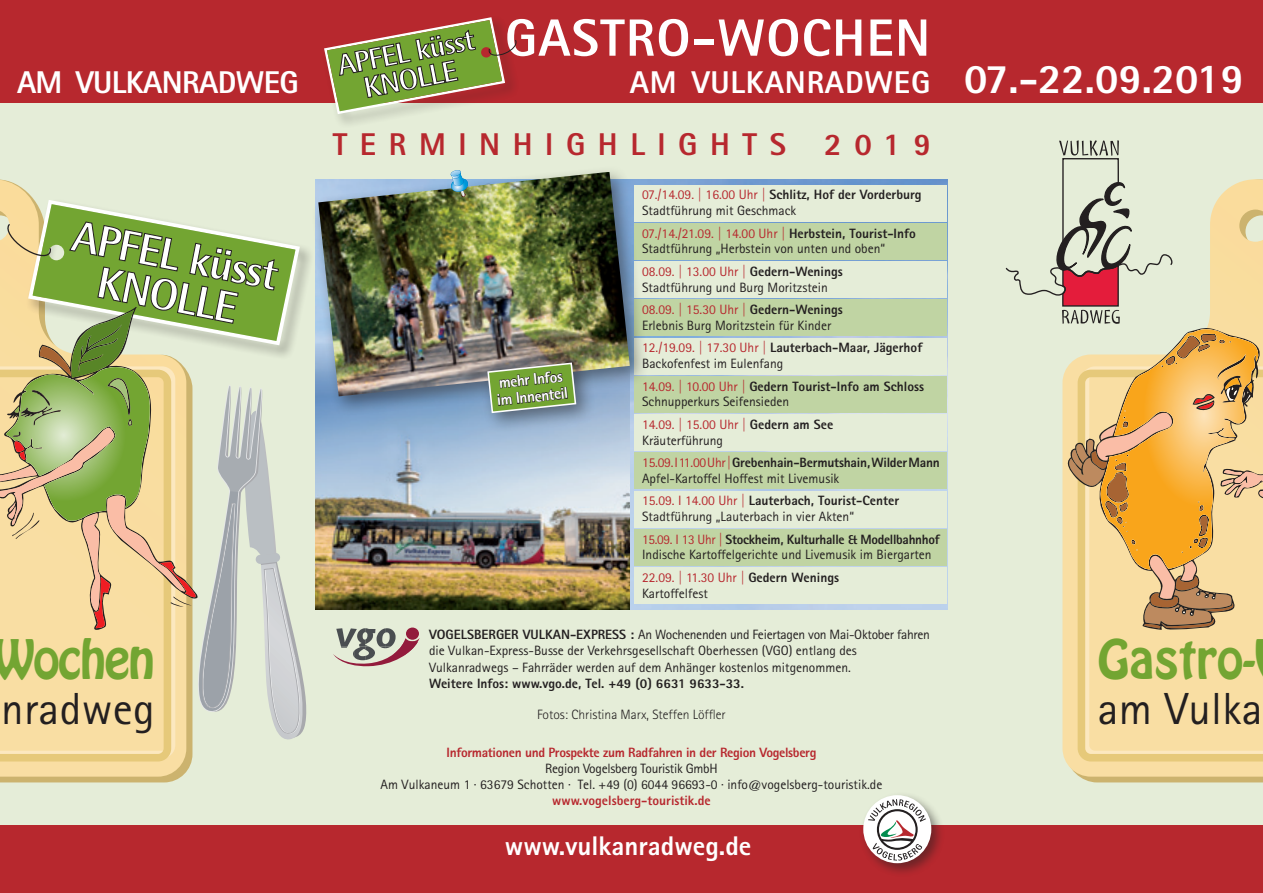
<style>
.page{position:relative;width:1263px;height:893px;background:#e5edd8}
.page>*{position:absolute;margin:0;border:0;box-sizing:border-box;transform-origin:0 0}
.t1{font:800 52.5px "Agfa Rotis Sans Serif";letter-spacing:.025em;color:#fff}
.t2{font:48px "Hobo";letter-spacing:-.005em;color:#73a532}
.t3{font:45px "Agfa Rotis Sans Serif";letter-spacing:.01em;color:#231f20}
.t4{font:800 42px "Agfa Rotis Sans Serif";color:#fff}
.t5{font:800 31.5px "Agfa Rotis Sans Serif";letter-spacing:.4em;color:#b7282e}
.t6{font:800 31.5px "Agfa Rotis Sans Serif";letter-spacing:-.02em;color:#fff}
.t7{font:800 31.5px "Agfa Rotis Sans Serif";letter-spacing:.025em;color:#fff}
.t8{font:800 27px "Agfa Rotis Sans Serif";color:#fff}
.t9{font:800 15.6px/17.2px "Agfa Rotis Sans Serif";color:#fff}
.t10{font:13.5px/15.8px "Agfa Rotis Sans Serif";color:#231f20}
.t11{font:800 13.5px/15.8px "Agfa Rotis Sans Serif";color:#231f20}
.t12{font:13.5px/15.8px "Agfa Rotis Sans Serif";color:#b7282e}
.t13{font:800 13.5px "Agfa Rotis Sans Serif";letter-spacing:-.025em;color:#b7282e}
.t14{font:300 13.5px "Agfa Rotis Sans Serif";color:#231f20}
.t15{font:800 13.5px "Agfa Rotis Sans Serif";color:#b7282e}
.s1{font-weight:400;color:#b7282e}
.s2{font-weight:400}
.s3{color:#b7282e}
.s4{font-weight:800}
.s5{font-weight:800;color:#231f20}
.s6{color:#231f20}
</style>
<div class="page">
<img style="left:630px;top:179px;width:317px;height:431px">
<img style="left:316px;top:416px;width:314px;height:194px">
<div style="left:0;top:0;width:1263px;height:102px;background:#b7282e"></div>
<div style="left:635px;top:185px;width:312px;height:36px;background:#e5edd8"></div>
<div style="left:635px;top:223px;width:312px;height:37px;background:#c0d4a3"></div>
<div style="left:635px;top:262px;width:312px;height:36px;background:#e5edd8"></div>
<div style="left:635px;top:415px;width:312px;height:36px;background:#e5edd8"></div>
<div style="left:635px;top:376px;width:312px;height:36px;background:#c0d4a3"></div>
<div style="left:635px;top:529px;width:312px;height:36px;background:#c0d4a3"></div>
<div style="left:635px;top:338px;width:312px;height:36px;background:#e5edd8"></div>
<div style="left:635px;top:491px;width:312px;height:36px;background:#e5edd8"></div>
<div style="left:635px;top:568px;width:312px;height:36px;background:#e5edd8"></div>
<div style="left:635px;top:300px;width:312px;height:36px;background:#c0d4a3"></div>
<div style="left:635px;top:453px;width:312px;height:36px;background:#c0d4a3"></div>
<div style="left:322px;top:15px;width:197px;height:113px;background:#231f20;opacity:.5"></div>
<svg style="left:323px;top:16px;width:194px;height:100px"></svg>
<div style="left:0;top:825px;width:1263px;height:68px;background:#b7282e"></div>
<svg style="left:0;top:180px;width:186px;height:597px"></svg>
<svg style="left:0;top:741px;width:171px;height:20px;background:#f2d797"></svg>
<svg style="left:0;top:198px;width:307px;height:543px"></svg>
<svg style="left:1062px;top:631px;width:201px;height:146px;background:#f6dda3"></svg>
<svg style="left:1078px;top:631px;width:185px;height:130px;background:#f7dca0"></svg>
<svg style="left:1005px;top:140px;width:258px;height:491px"></svg>
<svg style="left:333px;top:628px;width:87px;height:39px"></svg>
<div style="left:406px;top:627px;width:13px;height:13px;background:#931b3c;border-radius:50%"></div>
<div style="left:311px;top:165px;width:338px;height:251px;background:#231f20;opacity:.5"></div>
<img style="left:318px;top:172px;width:312px;height:224px">
<svg style="left:448px;top:168px;width:46px;height:30px"></svg>
<div style="left:480px;top:355px;width:116px;height:77px;background:#231f20;opacity:.5"></div>
<svg style="left:486px;top:362px;width:91px;height:52px;background:#718d55"></svg>
<div style="left:859px;top:791px;width:86px;height:86px;background:#231f20;opacity:.5"></div>
<div style="left:863px;top:795px;width:68px;height:68px;background:#fff;border-radius:50%"></div>
<svg style="left:868px;top:799px;width:58px;height:61px"></svg>
<h1 class="t1" style="left:505px;top:5px;width:427px">GASTRO-WOCHEN</h1>
<h3 class="t6" style="left:17px;top:63px;width:283px">AM VULKANRADWEG</h3>
<h3 class="t7" style="left:630px;top:63px;width:302px">AM VULKANRADWEG</h3>
<h3 class="t5" style="left:333px;top:125px;width:600px">TERMINHIGHLIGHTS 2019</h3>
<h2 class="t2" style="left:-7px;top:626px;width:163px">Wochen</h2>
<h3 class="t3" style="left:1px;top:683px;width:155px">nradweg</h3>
<p class="t9" style="left:494px;top:374px;width:73px;rotate:-6deg">mehr Infos im Innenteil</p>
<p class="t11" style="left:642px;top:187px;width:281px"><span class="s1">07./14.09. | 16.00 Uhr |</span> Schlitz, Hof der Vorderburg<br><span class="s2">Stadtführung mit Geschmack</span></p>
<p class="t10" style="left:642px;top:225px;width:275px"><span class="s3">07./14./21.09. | 14.00 Uhr |</span> <span class="s4">Herbstein, Tourist-Info<br></span>Stadtführung „Herbstein von unten und oben“</p>
<p class="t10" style="left:642px;top:263px;width:202px"><span class="s3">08.09. | 13.00 Uhr |</span> <span class="s4">Gedern-Wenings<br></span>Stadtführung und Burg Moritzstein</p>
<p class="t10" style="left:642px;top:302px;width:202px"><span class="s3">08.09. | 15.30 Uhr |</span> <span class="s4">Gedern-Wenings<br></span>Erlebnis Burg Moritzstein für Kinder</p>
<p class="t11" style="left:642px;top:340px;width:282px"><span class="s1">12./19.09. | 17.30 Uhr |</span> Lauterbach-Maar, Jägerhof<br><span class="s2">Backofenfest im Eulenfang</span></p>
<p class="t11" style="left:642px;top:378px;width:283px"><span class="s1">14.09. | 10.00 Uhr |</span> Gedern Tourist-Info am Schloss<br><span class="s2">Schnupperkurs Seifensieden</span></p>
<p class="t12" style="left:642px;top:416px;width:193px">14.09. | 15.00 Uhr | <span class="s5">Gedern am See<br></span><span class="s6">Kräuterführung</span></p>
<p class="t10" style="left:642px;top:455px;width:299px"><span class="s3">15.09. I 11.00 Uhr |</span> <span class="s4">Grebenhain-Bermutshain, Wilder Mann<br></span>Apfel-Kartoffel Hoffest mit Livemusik</p>
<p class="t10" style="left:642px;top:493px;width:258px"><span class="s3">15.09. I 14.00 Uhr |</span> <span class="s4">Lauterbach, Tourist-Center<br></span>Stadtführung „Lauterbach in vier Akten“</p>
<p class="t10" style="left:642px;top:531px;width:299px"><span class="s3">15.09. I 13 Uhr |</span> <span class="s4">Stockheim, Kulturhalle &amp; Modellbahnhof<br></span>Indische Kartoffelgerichte und Livemusik im Biergarten</p>
<p class="t12" style="left:642px;top:569px;width:198px">22.09. | 11.30 Uhr | <span class="s5">Gedern Wenings<br></span><span class="s6">Kartoffelfest</span></p>
<p class="t10" style="left:429px;top:626px;width:502px;line-height:16.2px"><span class="s4">VOGELSBERGER VULKAN-EXPRESS :</span> An Wochenenden und Feiertagen von Mai-Oktober fahren die Vulkan-Express-Busse der Verkehrsgesellschaft Oberhessen (VGO) entlang des<br>Vulkanradwegs – Fahrräder werden auf dem Anhänger kostenlos mitgenommen.</p>
<p class="t11" style="left:429px;top:675px;width:317px">Weitere Infos: www.vgo.de, Tel. +49 (0) 6631 9633-33.</p>
<p class="t14" style="left:537px;top:707px;width:190px">Fotos: Christina Marx, Steffen Löffler</p>
<p class="t13" style="left:447px;top:743px;width:371px">Informationen und Prospekte zum Radfahren in der Region Vogelsberg</p>
<p class="t10" style="left:381px;top:760px;width:503px;line-height:16.2px;text-align:center">Region Vogelsberg Touristik GmbH<br>Am Vulkaneum 1 · 63679 Schotten · Tel. +49 (0) 6044 96693-0 · info@vogelsberg-touristik.de</p>
<p class="t15" style="left:552px;top:792px;width:160px">www.vogelsberg-touristik.de</p>
<h3 class="t8" style="left:505px;top:828px;width:248px">www.vulkanradweg.de</h3>
<h3 class="t4" style="left:964px;top:52px;width:281px">07.-22.09.2019</h3>
<h2 class="t2" style="left:1098px;top:626px;width:159px">Gastro-</h2>
<h3 class="t3" style="left:1098px;top:683px;width:167px">am Vulka</h3>
</div>
